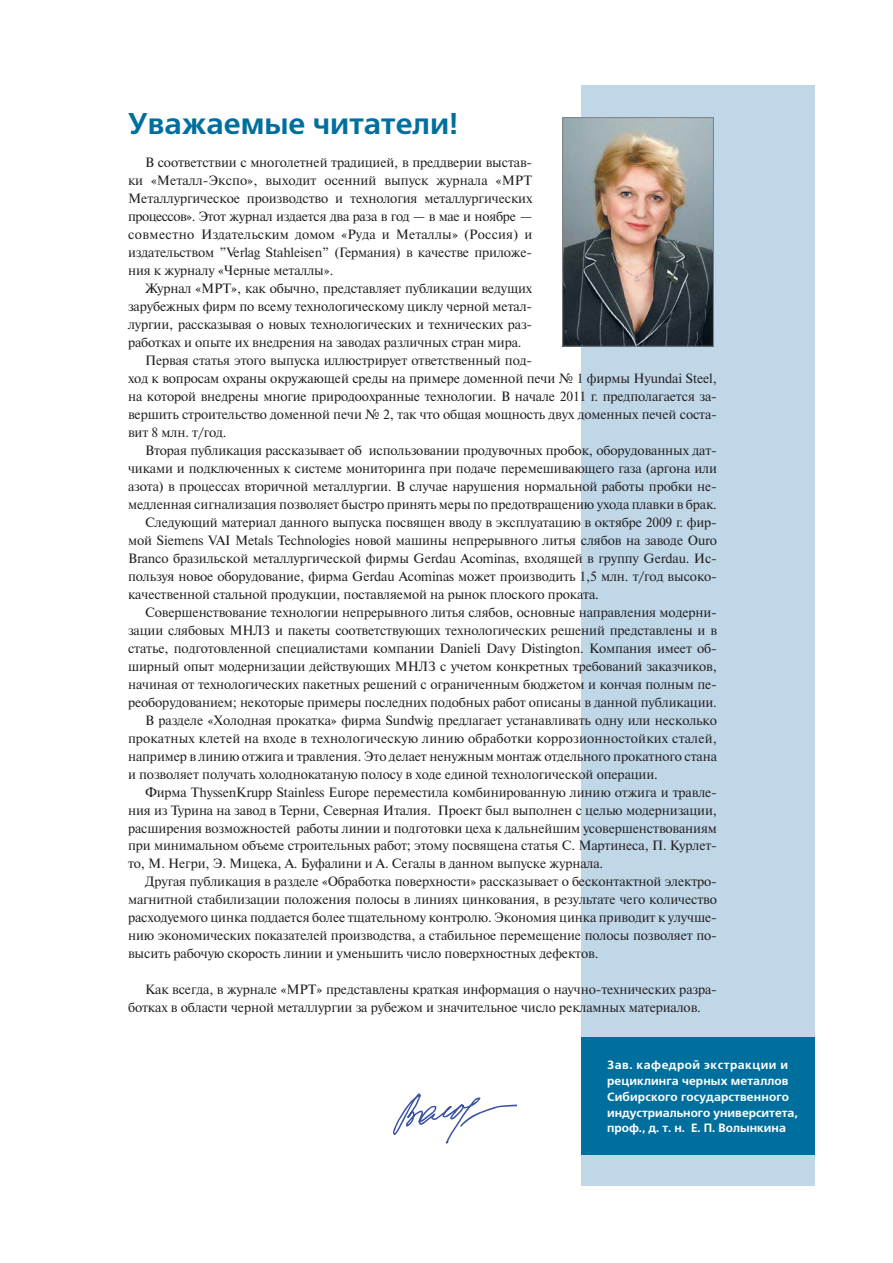
<style>
.page{position:relative;width:893px;height:1263px;background:#fff}
.page>*{position:absolute;margin:0;border:0;box-sizing:border-box;transform-origin:0 0}
.t1{font:700 30px "Free Set C";color:#006f9d}
.t2{font:13.5px/18px "Newton C";letter-spacing:-.01em;color:#231f20;text-align:justify}
.t3{font:13.5px "Newton C";letter-spacing:.01em;color:#231f20}
.t4{font:700 12px/15.8px "Free Set C";letter-spacing:.01em;color:#fff}
</style>
<div class="page">
<div style="left:581px;top:86px;width:234px;height:1100px;background:#c0d7e8"></div>
<img style="left:564px;top:119px;width:148px;height:226px">
<div style="left:562px;top:117px;width:152px;height:230px;border:1px solid #808285"></div>
<div style="left:581px;top:1038px;width:234px;height:117px;background:#006f9d"></div>
<svg style="left:393px;top:1093px;width:124px;height:51px"></svg>
<h1 class="t1" style="left:128px;top:112px;width:331px">Ува жае мые чи та те ли!</h1>
<p class="t2" style="left:128px;top:154px;width:406px;text-indent:17px">В соответствии с многолетней традицией, в преддверии выстав&shy;ки «Металл-Экспо», выходит осенний выпуск журнала «МРТ Металлургическое производство и технология металлургических процессов». Этот журнал издается два раза в год — в мае и ноябре — совместно Издательским домом «Руда и Металлы» (Россия) и издательством ”Verlag Stahleisen” (Германия) в качестве приложе&shy;ния к журналу «Черные металлы».</p>
<p class="t2" style="left:145px;top:280px;width:389px">Журнал «МРТ», как обычно, представляет публикации ведущих</p>
<p class="t2" style="left:128px;top:298px;width:406px">зарубежных фирм по всему технологическому циклу черной метал-</p>
<p class="t2" style="left:128px;top:316px;width:406px">лургии, рассказывая о новых технологических и технических раз-</p>
<p class="t2" style="left:128px;top:334px;width:395px">работках и опыте их внедрения на заводах различных стран мира.</p>
<p class="t2" style="left:145px;top:352px;width:389px">Первая статья этого выпуска иллюстрирует ответственный под-</p>
<p class="t2" style="left:128px;top:370px;width:590px">ход к вопросам охраны окружающей среды на примере доменной печи № 1 фирмы Hyundai Steel,</p>
<p class="t2" style="left:128px;top:388px;width:590px">на которой внедрены многие природоохранные технологии. В начале 2011 г. предполагается за-</p>
<p class="t2" style="left:128px;top:406px;width:590px">вершить строительство доменной печи № 2, так что общая мощность двух доменных печей соста-</p>
<p class="t2" style="left:128px;top:424px;width:100px">вит 8 млн. т/год.</p>
<p class="t2" style="left:145px;top:442px;width:573px">Вторая публикация рассказывает об использовании продувочных пробок, оборудованных дат-</p>
<p class="t2" style="left:128px;top:460px;width:590px">чиками и подключенных к системе мониторинга при подаче перемешивающего газа (аргона или</p>
<p class="t2" style="left:128px;top:478px;width:590px">азота) в процессах вторичной металлургии. В случае нарушения нормальной работы пробки не-</p>
<p class="t2" style="left:128px;top:496px;width:590px">медленная сигнализация позволяет быстро принять меры по предотвращению ухода плавки в брак.</p>
<p class="t2" style="left:145px;top:514px;width:573px">Следующий материал данного выпуска посвящен вводу в эксплуатацию в октябре 2009 г. фир-</p>
<p class="t2" style="left:128px;top:532px;width:590px">мой Siemens VAI Metals Technologies новой машины непрерывного литья слябов на заводе Ouro</p>
<p class="t2" style="left:128px;top:550px;width:590px">Branco бразильской металлургической фирмы Gerdau Acominas, входящей в группу Gerdau. Ис-</p>
<p class="t2" style="left:128px;top:568px;width:590px">пользуя новое оборудование, фирма Gerdau Acominas может производить 1,5 млн. т/год высоко-</p>
<p class="t2" style="left:128px;top:586px;width:472px">качественной стальной продукции, поставляемой на рынок плоского проката.</p>
<p class="t2" style="left:145px;top:604px;width:573px">Совершенствование технологии непрерывного литья слябов, основные направления модерни-</p>
<p class="t2" style="left:128px;top:622px;width:590px">зации слябовых МНЛЗ и пакеты соответствующих технологических решений представлены и в</p>
<p class="t2" style="left:128px;top:640px;width:590px">статье, подготовленной специалистами компании Danieli Davy Distington. Компания имеет об-</p>
<p class="t2" style="left:128px;top:658px;width:590px">ширный опыт модернизации действующих МНЛЗ с учетом конкретных требований заказчиков,</p>
<p class="t2" style="left:128px;top:676px;width:590px">начиная от технологических пакетных решений с ограниченным бюджетом и кончая полным пе-</p>
<p class="t2" style="left:128px;top:694px;width:590px">реоборудованием; некоторые примеры последних подобных работ описаны в данной публикации.</p>
<p class="t2" style="left:145px;top:712px;width:573px">В разделе «Холодная прокатка» фирма Sundwig предлагает устанавливать одну или несколько</p>
<p class="t3" style="left:128px;top:733px;width:590px">прокатных клетей на входе в технологическую линию обработки коррозионностойких сталей,</p>
<p class="t2" style="left:128px;top:748px;width:590px">например в линию отжига и травления. Это делает ненужным монтаж отдельного прокатного стана</p>
<p class="t2" style="left:128px;top:766px;width:531px">и позволяет получать холоднокатаную полосу в ходе единой технологической операции.</p>
<p class="t2" style="left:145px;top:784px;width:573px">Фирма ThyssenKrupp Stainless Europe переместила комбинированную линию отжига и травле-</p>
<p class="t2" style="left:128px;top:802px;width:590px">ния из Турина на завод в Терни, Северная Италия. Проект был выполнен с целью модернизации,</p>
<p class="t2" style="left:128px;top:820px;width:590px">расширения возможностей работы линии и подготовки цеха к дальнейшим усовершенствованиям</p>
<p class="t2" style="left:128px;top:838px;width:590px">при минимальном объеме строительных работ; этому посвящена статья С. Мартинеса, П. Курлет-</p>
<p class="t2" style="left:128px;top:856px;width:477px">то, М. Негри, Э. Мицека, А. Буфалини и А. Сегалы в данном выпуске журнала.</p>
<p class="t2" style="left:145px;top:874px;width:573px">Другая публикация в разделе «Обработка поверхности» рассказывает о бесконтактной электро-</p>
<p class="t2" style="left:128px;top:892px;width:590px">магнитной стабилизации положения полосы в линиях цинкования, в результате чего количество</p>
<p class="t2" style="left:128px;top:910px;width:590px">расходуемого цинка поддается более тщательному контролю. Экономия цинка приводит к улучше-</p>
<p class="t2" style="left:128px;top:928px;width:590px">нию экономических показателей производства, а стабильное перемещение полосы позволяет по-</p>
<p class="t2" style="left:128px;top:946px;width:472px">высить рабочую скорость линии и уменьшить число поверхностных дефектов.</p>
<p class="t2" style="left:128px;top:982px;width:590px;text-indent:17px">Как всегда, в журнале «МРТ» представлены краткая информация о научно-технических разра&shy;ботках в области черной металлургии за рубежом и значительное число рекламных материалов.</p>
<p class="t4" style="left:607px;top:1059px;width:192px">Зав. кафедрой экстракции и рециклинга черных металлов<br>Сибирского государственного индустриального университета, проф., д. т. н. Е. П. Волынкина</p>
</div>
